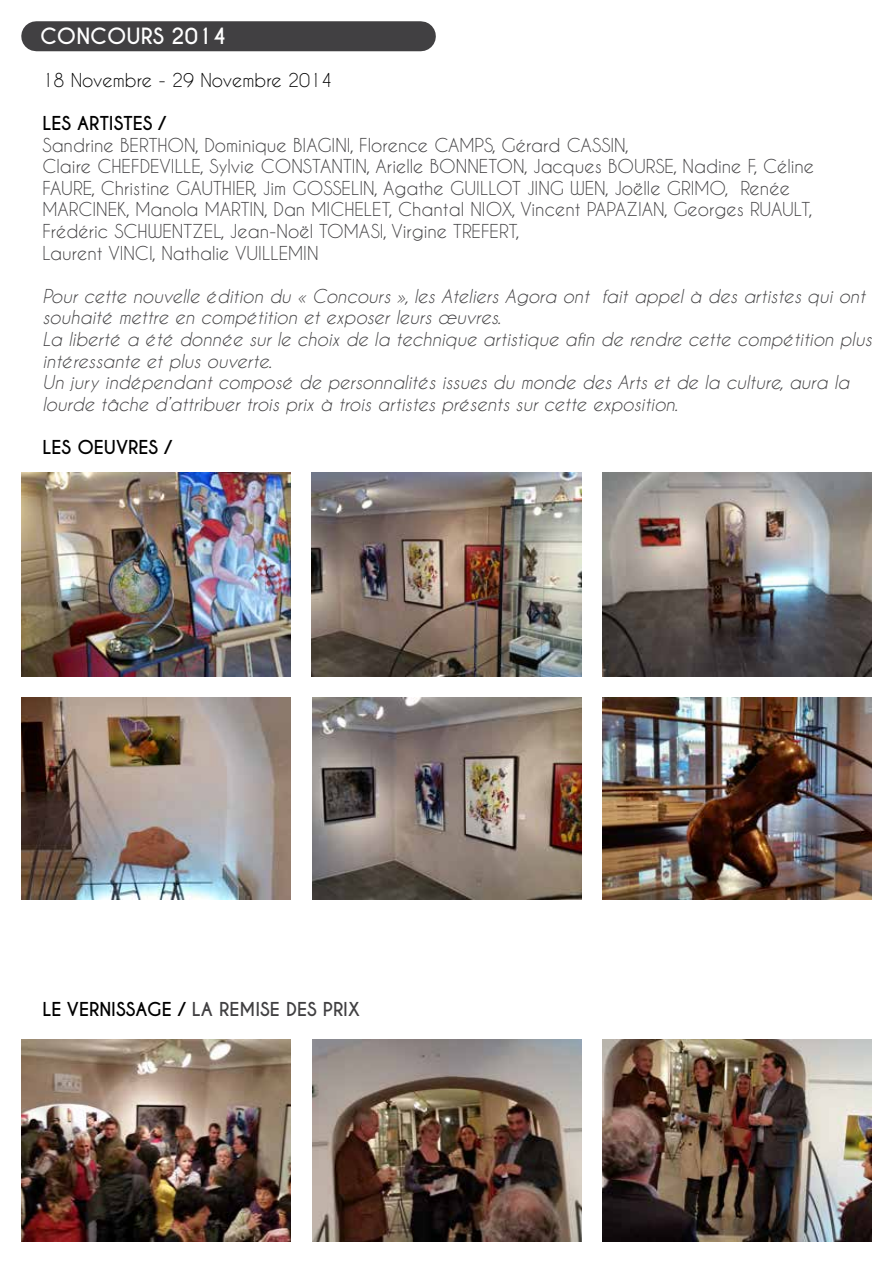
<style>
.page{position:relative;width:893px;height:1263px;background:#fff}
.page>*{position:absolute;margin:0;border:0;box-sizing:border-box;transform-origin:0 0}
.t1{font:700 21px "Caviar Dreams";color:#fff}
.t2{font:italic 18px/21.6px "Caviar Dreams";color:#414042}
.t3{font:18px/21.6px "Caviar Dreams";color:#414042}
.t4{font:700 18px "Caviar Dreams";color:#000}
.t5{font:18px "Caviar Dreams";color:#000}
.t6{font:700 18px "Caviar Dreams";color:#414042}
.s1{color:#000}
</style>
<div class="page">
<div style="left:36px;top:21px;width:385px;height:30px;background:#414042"></div>
<img style="left:21px;top:472px;width:270px;height:204px">
<img style="left:312px;top:472px;width:269px;height:204px">
<img style="left:602px;top:472px;width:270px;height:204px">
<img style="left:602px;top:698px;width:270px;height:202px">
<img style="left:312px;top:698px;width:270px;height:202px">
<img style="left:21px;top:698px;width:270px;height:202px">
<img style="left:602px;top:1040px;width:270px;height:202px">
<img style="left:312px;top:1040px;width:270px;height:202px">
<img style="left:21px;top:1040px;width:270px;height:202px">
<p class="t1" style="left:40px;top:24px;width:188px">CONCOURS 2014</p>
<p class="t5" style="left:43px;top:69px;width:291px">18 Novembre - 29 Novembre 2014</p>
<p class="t4" style="left:43px;top:112px;width:10px">LES</p>
<p class="t4" style="left:77px;top:112px;width:11px">ARTISTES</p>
<p class="t4" style="left:159px;top:112px;width:9px">/</p>
<p class="t3" style="left:43px;top:134px;width:773px">Sandrine BERTHON, Dominique BIAGINI, Florence CAMPS, Gérard CASSIN,<br>Claire CHEFDEVILLE, Sylvie CONSTANTIN, Arielle BONNETON, Jacques BOURSE, Nadine F, Céline FAURE, Christine GAUTHIER, Jim GOSSELIN, Agathe GUILLOT JING WEN, Joëlle GRIMO, Renée MARCINEK, Manola MARTIN, Dan MICHELET, Chantal NIOX, Vincent PAPAZIAN, Georges RUAULT, Frédéric SCHWENTZEL, Jean-Noël TOMASI, Virgine TREFERT,<br>Laurent VINCI, Nathalie VUILLEMIN</p>
<p class="t2" style="left:43px;top:285px;width:831px">Pour cette nouvelle édition du « Concours », les Ateliers Agora ont fait appel à des artistes qui ont souhaité mettre en compétition et exposer leurs œuvres.<br>La liberté a été donnée sur le choix de la technique artistique afin de rendre cette compétition plus intéressante et plus ouverte.<br>Un jury indépendant composé de personnalités issues du monde des Arts et de la culture, aura la lourde tâche d’attribuer trois prix à trois artistes présents sur cette exposition.</p>
<p class="t4" style="left:43px;top:436px;width:10px">LES</p>
<p class="t4" style="left:77px;top:436px;width:14px">OEU</p>
<p class="t4" style="left:116px;top:436px;width:23px">VRES</p>
<p class="t4" style="left:164px;top:436px;width:9px">/</p>
<p class="t4" style="left:43px;top:998px;width:48px">LE VERNISSAGE</p>
<p class="t6" style="left:178px;top:998px;width:86px"><span class="s1">/</span> LA REMISE</p>
<p class="t6" style="left:286px;top:998px;width:47px">DES PRIX</p>
</div>
